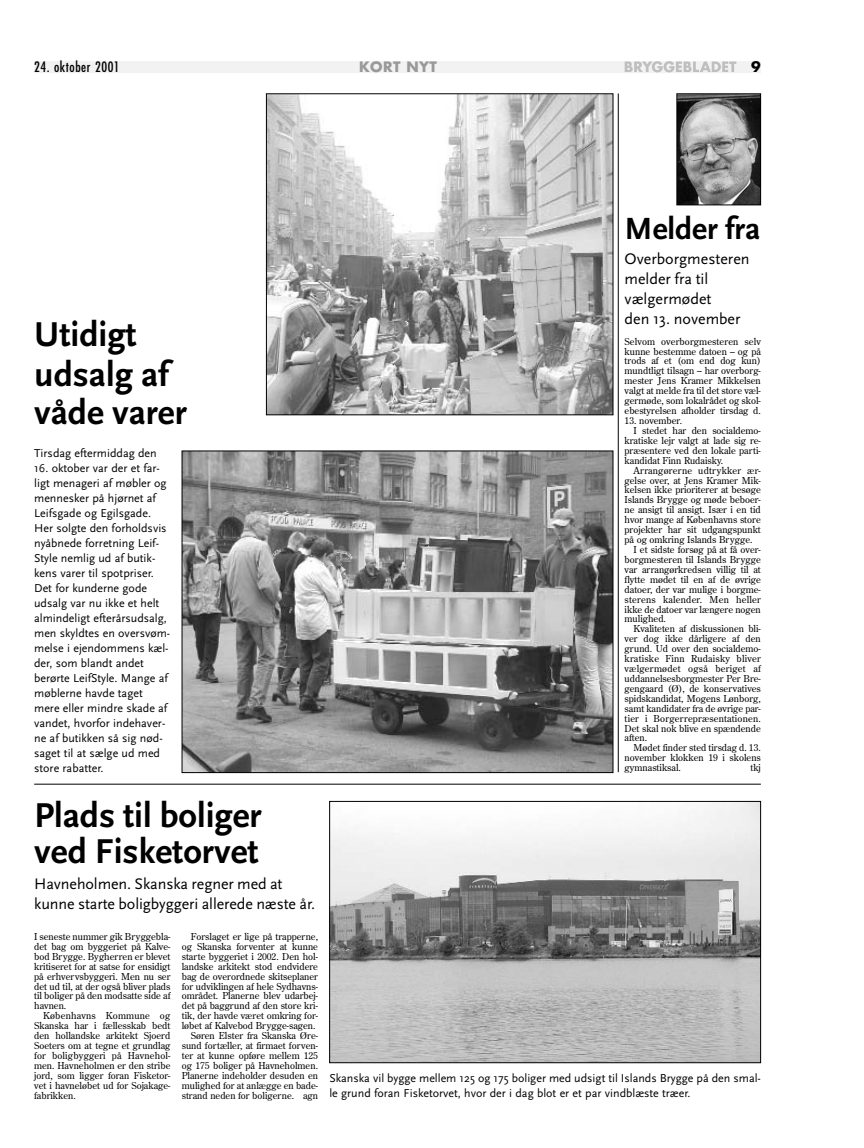
<style>
.page{position:relative;width:864px;height:1148px;background:#fff}
.page>*{position:absolute;margin:0;border:0;box-sizing:border-box;transform-origin:0 0}
.t1{font:700 36px/39px "Scala Sans";color:#000}
.t2{font:700 32px "Scala Sans";color:#000}
.t3{font:16px/20px "Scala Sans";letter-spacing:-.005em;color:#000}
.t4{font:condensed 14px "Futura";letter-spacing:.04em;color:#000}
.t5{font:700 14px "Futura";letter-spacing:.025em;color:#999}
.t6{font:700 14px "Futura";color:#000}
.t7{font:12px/15px "Scala Sans";color:#000}
.t8{font:9.5px/9.9px "Century Old Style";color:#000;text-align:justify}
.t9{font:9.5px "Century Old Style";letter-spacing:.02em;color:#000}
</style>
<div class="page">
<div style="left:34px;top:61px;width:727px;height:12px;background:#f2f2f2"></div>
<svg style="left:625px;top:61px;width:111px;height:11px"></svg>
<img style="left:331px;top:803px;width:428px;height:258px">
<div style="left:329px;top:801px;width:432px;height:262px;border:1px solid #000"></div>
<hr style="left:34px;top:784px;width:727px;height:1px;background:#000">
<img style="left:679px;top:96px;width:80px;height:107px">
<div style="left:677px;top:94px;width:84px;height:111px;border:1px solid #000"></div>
<hr style="left:618px;top:94px;width:1px;height:678px;background:#000">
<img style="left:268px;top:96px;width:343px;height:317px">
<div style="left:266px;top:94px;width:347px;height:321px;border:1px solid #000"></div>
<img style="left:184px;top:453px;width:427px;height:318px">
<div style="left:182px;top:451px;width:431px;height:322px;border:1px solid #000"></div>
<h3 class="t4" style="left:34px;top:61px;width:87px">24. oktober 2001</h3>
<h3 class="t5" style="left:359px;top:61px;width:79px">KORT NYT</h3>
<h3 class="t6" style="left:751px;top:61px;width:11px">9</h3>
<h1 class="t1" style="left:34px;top:318px;width:154px">Utidigt udsalg af våde varer</h1>
<p class="t7" style="left:34px;top:446px;width:124px">Tirsdag eftermiddag den</p>
<p class="t7" style="left:34px;top:461px;width:138px">16. oktober var der et far&shy;ligt menageri af møbler og mennesker på hjørnet af<br>Leifsgade og Egilsgade.<br>Her solgte den forholdsvis nyåbnede forretning Leif-<br>Style nemlig ud af butik&shy;kens varer til spotpriser.<br>Det for kunderne gode udsalg var nu ikke et helt almindeligt efterårsudsalg, men skyldtes en oversvøm&shy;melse i ejendommens kæl&shy;der, som blandt andet berørte LeifStyle. Mange af møblerne havde taget mere eller mindre skade af vandet, hvorfor indehaver&shy;ne af butikken så sig nød&shy;saget til at sælge ud med store rabatter.</p>
<h1 class="t1" style="left:34px;top:800px;width:229px;line-height:36px">Plads til boliger ved Fisketorvet</h1>
<h3 class="t3" style="left:34px;top:875px;width:282px">Havneholmen. Skanska regner med at kunne starte boligbyggeri allerede næste år.</h3>
<p class="t8" style="left:34px;top:932px;width:138px">I seneste nummer gik Bryggebla&shy;det bag om byggeriet på Kalve&shy;bod Brygge. Bygherren er blevet kritiseret for at satse for ensidigt på erhvervsbyggeri. Men nu ser det ud til, at der også bliver plads til boliger på den modsatte side af havnen.</p>
<p class="t8" style="left:34px;top:1012px;width:138px;text-indent:9px">Københavns Kommune og Skanska har i fællesskab bedt den hollandske arkitekt Sjoerd Soeters om at tegne et grundlag for boligbyggeri på Havnehol&shy;men. Havneholmen er den stribe jord, som ligger foran Fisketor&shy;vet i havneløbet ud for Sojakage&shy;fabrikken.</p>
<p class="t8" style="left:182px;top:932px;width:138px;text-align:right">Forslaget er lige på trapperne, og Skanska forventer at kunne starte byggeriet i 2002. Den hol&shy;landske arkitekt stod endvidere bag de overordnede skitseplaner for udviklingen af hele Sydhavns&shy;området. Planerne blev udarbej&shy;det på baggrund af den store kri&shy;tik, der havde været omkring for&shy;løbet af Kalvebod Brygge-sagen.<br>Søren Elster fra Skanska Øre&shy;sund fortæller, at firmaet forven&shy;ter at kunne opføre mellem 125 og 175 boliger på Havneholmen.<br>Planerne indeholder desuden en mulighed for at anlægge en bade&shy;strand neden for boligerne. agn</p>
<h2 class="t2" style="left:625px;top:216px;width:137px">Melder fra</h2>
<h3 class="t3" style="left:625px;top:250px;width:126px">Overborgmesteren melder fra til vælgermødet<br>den 13. november</h3>
<p class="t8" style="left:625px;top:337px;width:138px">Selvom overborgmesteren selv kunne bestemme datoen – og på trods af et (om end dog kun) mundtligt tilsagn – har overborg&shy;mester Jens Kramer Mikkelsen valgt at melde fra til det store væl&shy;germøde, som lokalrådet og skol&shy;ebestyrelsen afholder tirsdag d.</p>
<p class="t8" style="left:625px;top:416px;width:59px">13. november.</p>
<p class="t8" style="left:634px;top:426px;width:129px">I stedet har den socialdemo-</p>
<p class="t8" style="left:625px;top:436px;width:138px">kratiske lejr valgt at lade sig re-</p>
<p class="t8" style="left:625px;top:446px;width:138px">præsentere ved den lokale parti-</p>
<p class="t8" style="left:625px;top:456px;width:100px">kandidat Finn Rudaisky.</p>
<p class="t8" style="left:634px;top:466px;width:129px">Arrangørerne udtrykker ær-</p>
<p class="t8" style="left:625px;top:476px;width:138px">gelse over, at Jens Kramer Mik-</p>
<p class="t8" style="left:625px;top:486px;width:138px">kelsen ikke prioriterer at besøge</p>
<p class="t8" style="left:625px;top:496px;width:138px">Islands Brygge og møde beboer-</p>
<p class="t8" style="left:625px;top:506px;width:138px">ne ansigt til ansigt. Især i en tid</p>
<p class="t8" style="left:625px;top:516px;width:138px">hvor mange af Københavns store</p>
<p class="t8" style="left:625px;top:525px;width:138px">projekter har sit udgangspunkt</p>
<p class="t8" style="left:625px;top:535px;width:129px">på og omkring Islands Brygge.</p>
<p class="t8" style="left:634px;top:545px;width:129px">I et sidste forsøg på at få over-</p>
<p class="t8" style="left:625px;top:555px;width:138px">borgmesteren til Islands Brygge</p>
<p class="t8" style="left:625px;top:565px;width:138px">var arrangørkredsen villig til at</p>
<p class="t8" style="left:625px;top:575px;width:138px">flytte mødet til en af de øvrige</p>
<p class="t8" style="left:625px;top:585px;width:138px">datoer, der var mulige i borgme-</p>
<p class="t9" style="left:625px;top:595px;width:138px">sterens kalender. Men heller</p>
<p class="t8" style="left:625px;top:605px;width:138px">ikke de datoer var længere nogen</p>
<p class="t8" style="left:625px;top:615px;width:43px">mulighed.</p>
<p class="t8" style="left:634px;top:625px;width:129px">Kvaliteten af diskussionen bli-</p>
<p class="t8" style="left:625px;top:635px;width:138px">ver dog ikke dårligere af den</p>
<p class="t8" style="left:625px;top:644px;width:138px">grund. Ud over den socialdemo-</p>
<p class="t9" style="left:625px;top:655px;width:138px">kratiske Finn Rudaisky bliver</p>
<p class="t9" style="left:625px;top:665px;width:138px">vælgermødet også beriget af</p>
<p class="t8" style="left:625px;top:674px;width:138px">uddannelsesborgmester Per Bre-</p>
<p class="t8" style="left:625px;top:684px;width:138px">gengaard (Ø), de konservatives</p>
<p class="t8" style="left:625px;top:694px;width:138px">spidskandidat, Mogens Lønborg,</p>
<p class="t8" style="left:625px;top:704px;width:138px">samt kandidater fra de øvrige par-</p>
<p class="t8" style="left:625px;top:714px;width:138px">tier i Borgerrepræsentationen.</p>
<p class="t8" style="left:625px;top:724px;width:138px">Det skal nok blive en spændende</p>
<p class="t8" style="left:625px;top:734px;width:24px">aften.</p>
<p class="t8" style="left:634px;top:744px;width:129px">Mødet finder sted tirsdag d. 13.</p>
<p class="t8" style="left:625px;top:754px;width:138px">november klokken 19 i skolens</p>
<p class="t8" style="left:625px;top:764px;width:58px">gymnastiksal.</p>
<p class="t8" style="left:750px;top:764px;width:12px">tkj</p>
<p class="t7" style="left:329px;top:1072px;width:433px">Skanska vil bygge mellem 125 og 175 boliger med udsigt til Islands Brygge på den smal&shy;le grund foran Fisketorvet, hvor der i dag blot er et par vindblæste træer.</p>
</div>
